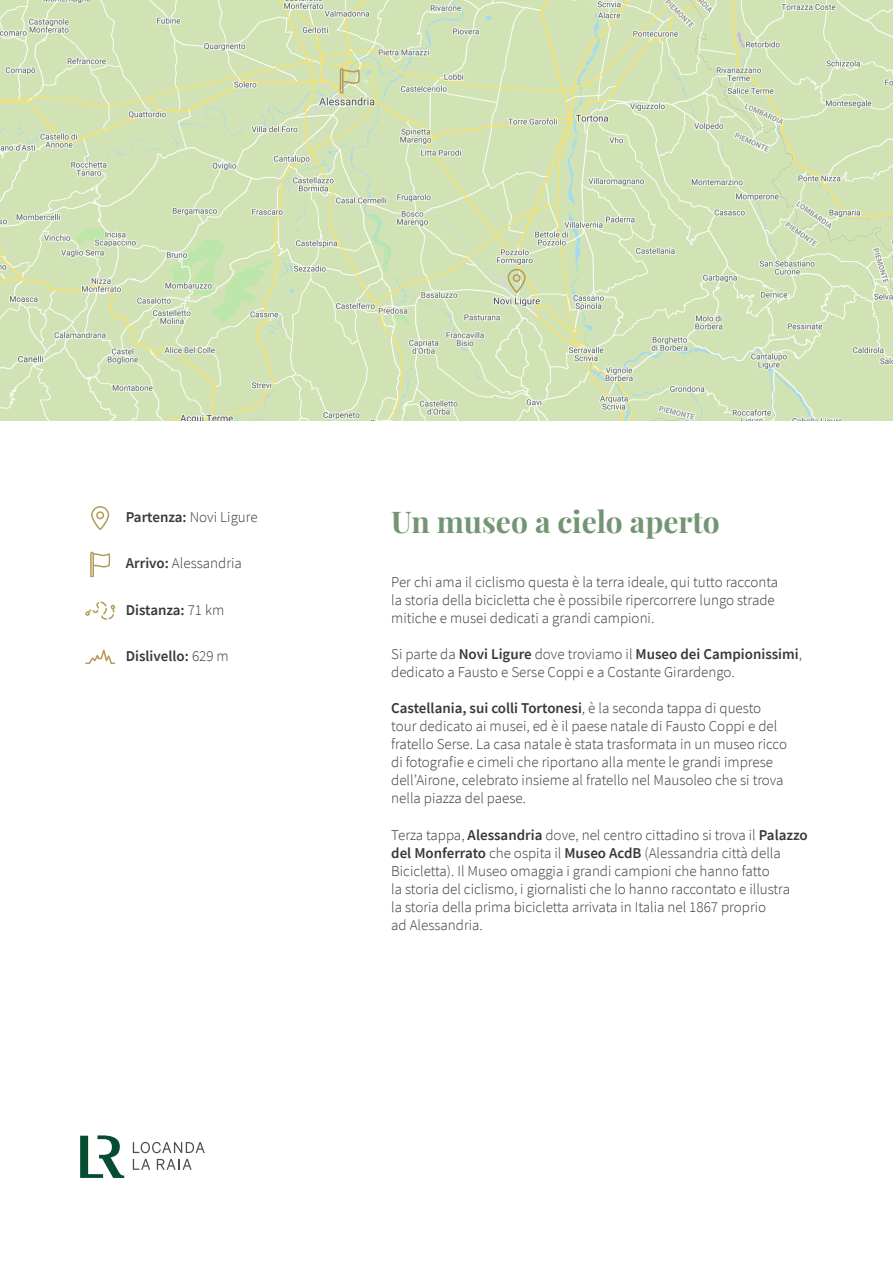
<style>
.page{position:relative;width:893px;height:1263px;background:#fff}
.page>*{position:absolute;margin:0;border:0;box-sizing:border-box;transform-origin:0 0}
.t1{font:700 30px "Playfair Display";color:#739573}
.t2{font:300 15px/18px "Source Sans Pro";color:#36393c}
.t3{font:600 15px "Source Sans Pro";color:#36393c}
.s1{font-weight:600}
.s2{font-weight:300}
</style>
<div class="page">
<img style="left:0;top:0;width:893px;height:421px">
<svg style="left:80px;top:1135px;width:44px;height:43px"></svg>
<svg style="left:133px;top:1142px;width:72px;height:11px"></svg>
<svg style="left:133px;top:1159px;width:17px;height:11px"></svg>
<svg style="left:157px;top:1159px;width:35px;height:11px"></svg>
<svg style="left:91px;top:506px;width:18px;height:24px"></svg>
<svg style="left:90px;top:552px;width:21px;height:25px"></svg>
<svg style="left:85px;top:602px;width:30px;height:18px"></svg>
<svg style="left:85px;top:649px;width:30px;height:15px"></svg>
<svg style="left:508px;top:269px;width:18px;height:24px"></svg>
<svg style="left:340px;top:68px;width:20px;height:26px"></svg>
<p class="t2" style="left:126px;top:508px;width:133px"><span class="s1">Partenza:</span> Novi Ligure</p>
<p class="t2" style="left:126px;top:554px;width:118px"><span class="s1">Arrivo:</span> Alessandria</p>
<p class="t3" style="left:126px;top:600px;width:100px">Distanza: <span class="s2">71 km</span></p>
<p class="t3" style="left:126px;top:646px;width:104px">Dislivello: <span class="s2">629 m</span></p>
<p class="t1" style="left:391px;top:498px;width:330px">Un museo a cielo aperto</p>
<p class="t2" style="left:391px;top:573px;width:388px">Per chi ama il ciclismo questa è la terra ideale, qui tutto racconta la storia della bicicletta che è possibile ripercorrere lungo strade mitiche e musei dedicati a grandi campioni.</p>
<p class="t2" style="left:391px;top:645px;width:412px">Si parte da <span class="s1">Novi Ligure</span> dove troviamo il <span class="s1">Museo dei Campionissimi</span>, dedicato a Fausto e Serse Coppi e a Costante Girardengo.</p>
<p class="t2" style="left:391px;top:699px;width:397px"><span class="s1">Castellania, sui colli Tortonesi</span>, è la seconda tappa di questo tour dedicato ai musei, ed è il paese natale di Fausto Coppi e del fratello Serse. La casa natale è stata trasformata in un museo ricco di fotografie e cimeli che riportano alla mente le grandi imprese dell’Airone, celebrato insieme al fratello nel Mausoleo che si trova nella piazza del paese.</p>
<p class="t2" style="left:391px;top:825px;width:418px">Terza tappa, <span class="s1">Alessandria</span> dove, nel centro cittadino si trova il <span class="s1">Palazzo del Monferrato</span> che ospita il <span class="s1">Museo AcdB</span> (Alessandria città della<br>Bicicletta). Il Museo omaggia i grandi campioni che hanno fatto</p>
<p class="t2" style="left:391px;top:879px;width:400px">la storia del ciclismo, i giornalisti che lo hanno raccontato e illustra</p>
<p class="t2" style="left:391px;top:897px;width:376px">la storia della prima bicicletta arrivata in Italia nel 1867 proprio</p>
<p class="t2" style="left:391px;top:915px;width:93px">ad Alessandria.</p>
</div>
